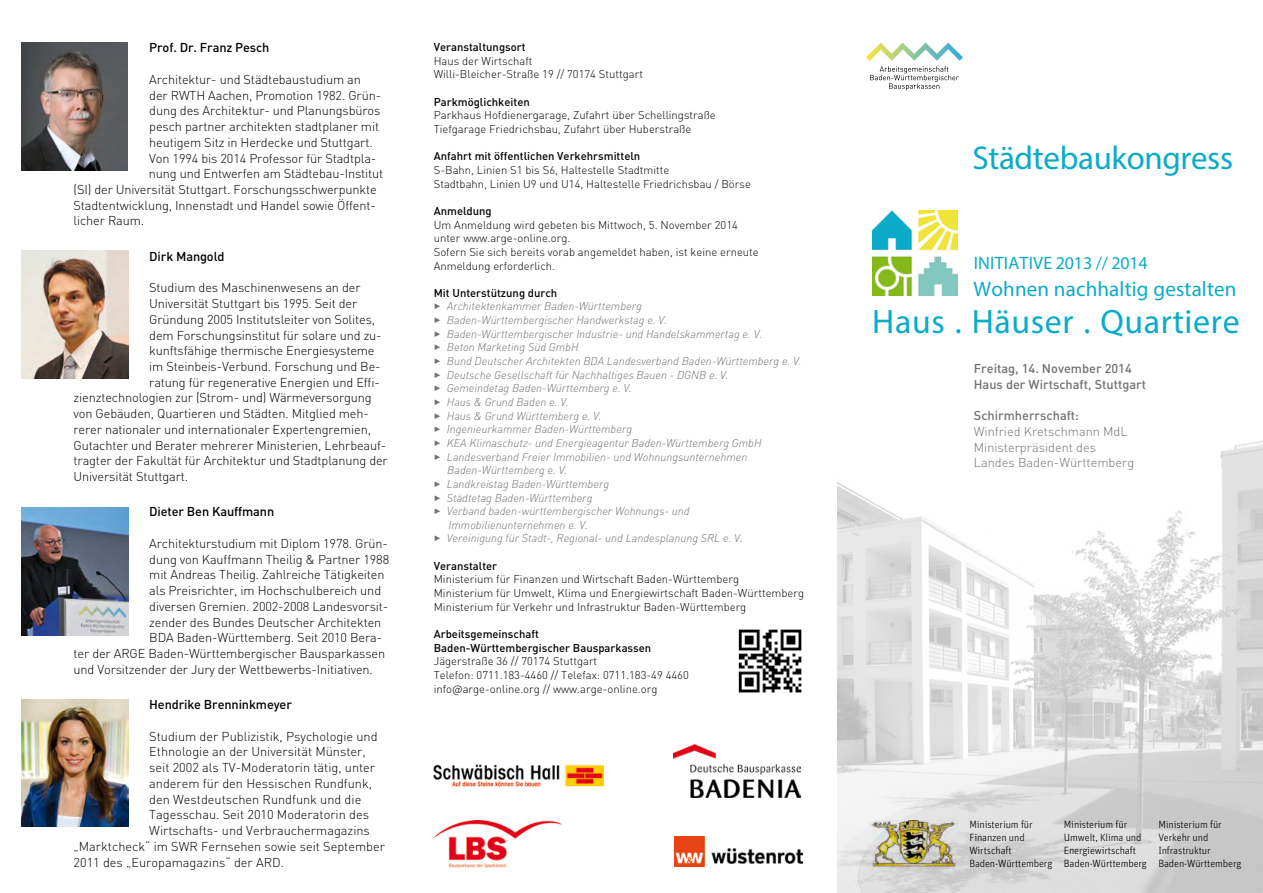
<style>
.page{position:relative;width:1263px;height:893px;background:#fff}
.page>*{position:absolute;margin:0;border:0;box-sizing:border-box;transform-origin:0 0}
.t1{font:33.9px "Myriad Pro";letter-spacing:.02em;color:#0aabc9}
.t2{font:33px "Myriad Pro";letter-spacing:-.01em;color:#0aabc9}
.t3{font:21px "Myriad Pro";letter-spacing:.01em;color:#0aabc9}
.t4{font:18px "Myriad Pro";letter-spacing:.01em;color:#0aabc9}
.t5{font:300 12.75px "DINOT";letter-spacing:-.01em;color:#000}
.t6{font:500 12.75px "DINOT";letter-spacing:-.01em;color:#000}
.t7{font:500 12.75px/15.8px "DINOT";color:#707172}
.t8{font:300 12.75px/15.8px "DINOT";color:#707172}
.t9{font:300 11.25px/13.6px "DINOT";color:#000}
.t10{font:italic 300 11.25px/13.6px "DINOT";color:#707172}
.t11{font:500 11.25px/13.6px "DINOT";color:#000}
.t12{font:300 10.5px/12.8px "Unit";letter-spacing:-.01em;color:#000}
</style>
<div class="page">
<img style="left:22px;top:251px;width:106px;height:127px">
<img style="left:22px;top:507px;width:106px;height:128px">
<img style="left:21px;top:43px;width:107px;height:127px">
<img style="left:675px;top:836px;width:127px;height:30px">
<img style="left:673px;top:744px;width:128px;height:54px">
<img style="left:434px;top:764px;width:170px;height:23px">
<img style="left:434px;top:820px;width:127px;height:47px">
<img style="left:838px;top:441px;width:425px;height:452px">
<img style="left:872px;top:210px;width:85px;height:85px">
<img style="left:22px;top:699px;width:106px;height:128px">
<img style="left:738px;top:629px;width:64px;height:64px">
<svg style="left:866px;top:43px;width:97px;height:47px"></svg>
<img style="left:867px;top:820px;width:91px;height:50px">
<p class="t6" style="left:149px;top:39px;width:122px">Prof. Dr. Franz Pesch</p>
<p class="t5" style="left:149px;top:71px;width:213px">Architektur- und Städtebaustudium an</p>
<p class="t5" style="left:149px;top:87px;width:233px">der RWTH Aachen, Promotion 1982. Grün-</p>
<p class="t5" style="left:149px;top:103px;width:233px">dung des Architektur- und Planungsbüros</p>
<p class="t5" style="left:149px;top:119px;width:231px">pesch partner architekten stadtplaner mit</p>
<p class="t5" style="left:149px;top:134px;width:225px">heutigem Sitz in Herdecke und Stuttgart.</p>
<p class="t5" style="left:149px;top:150px;width:229px">Von 1994 bis 2014 Professor für Stadtpla-</p>
<p class="t5" style="left:149px;top:166px;width:236px">nung und Entwerfen am Städtebau-Institut</p>
<p class="t5" style="left:74px;top:182px;width:305px">(SI) der Universität Stuttgart. Forschungsschwerpunkte</p>
<p class="t5" style="left:74px;top:197px;width:302px">Stadtentwicklung, Innenstadt und Handel sowie Öffent-</p>
<p class="t5" style="left:74px;top:213px;width:72px">licher Raum.</p>
<p class="t6" style="left:149px;top:248px;width:77px">Dirk Mangold</p>
<p class="t5" style="left:149px;top:280px;width:213px">Studium des Maschinenwesens an der</p>
<p class="t5" style="left:149px;top:296px;width:210px">Universität Stuttgart bis 1995. Seit der</p>
<p class="t5" style="left:149px;top:311px;width:227px">Gründung 2005 Institutsleiter von Solites,</p>
<p class="t5" style="left:149px;top:327px;width:234px">dem Forschungsinstitut für solare und zu-</p>
<p class="t5" style="left:149px;top:343px;width:227px">kunftsfähige thermische Energiesysteme</p>
<p class="t5" style="left:149px;top:359px;width:233px">im Steinbeis-Verbund. Forschung und Be-</p>
<p class="t5" style="left:149px;top:374px;width:230px">ratung für regenerative Energien und Effi-</p>
<p class="t5" style="left:74px;top:390px;width:300px">zienztechnologien zur (Strom- und) Wärmeversorgung</p>
<p class="t5" style="left:74px;top:406px;width:297px">von Gebäuden, Quartieren und Städten. Mitglied meh-</p>
<p class="t5" style="left:74px;top:422px;width:299px">rerer nationaler und internationaler Expertengremien,</p>
<p class="t5" style="left:74px;top:437px;width:314px">Gutachter und Berater mehrerer Ministerien, Lehrbeauf-</p>
<p class="t5" style="left:74px;top:453px;width:316px">tragter der Fakultät für Architektur und Stadtplanung der</p>
<p class="t5" style="left:74px;top:469px;width:116px">Universität Stuttgart.</p>
<p class="t6" style="left:149px;top:504px;width:127px">Dieter Ben Kauffmann</p>
<p class="t5" style="left:149px;top:536px;width:240px">Architekturstudium mit Diplom 1978. Grün-</p>
<p class="t5" style="left:149px;top:551px;width:241px">dung von Kauffmann Theilig &amp; Partner 1988</p>
<p class="t5" style="left:149px;top:567px;width:237px">mit Andreas Theilig. Zahlreiche Tätigkeiten</p>
<p class="t5" style="left:149px;top:583px;width:233px">als Preisrichter, im Hochschulbereich und</p>
<p class="t5" style="left:149px;top:598px;width:240px">diversen Gremien. 2002-2008 Landesvorsit-</p>
<p class="t5" style="left:149px;top:614px;width:234px">zender des Bundes Deutscher Architekten</p>
<p class="t5" style="left:149px;top:630px;width:234px">BDA Baden-Württemberg. Seit 2010 Bera-</p>
<p class="t5" style="left:74px;top:646px;width:313px">ter der ARGE Baden-Württembergischer Bausparkassen</p>
<p class="t5" style="left:74px;top:661px;width:301px">und Vorsitzender der Jury der Wettbewerbs-Initiativen.</p>
<p class="t6" style="left:149px;top:696px;width:144px">Hendrike Brenninkmeyer</p>
<p class="t5" style="left:149px;top:728px;width:230px">Studium der Publizistik, Psychologie und</p>
<p class="t5" style="left:149px;top:744px;width:218px">Ethnologie an der Universität Münster,</p>
<p class="t5" style="left:149px;top:760px;width:227px">seit 2002 als TV-Moderatorin tätig, unter</p>
<p class="t5" style="left:149px;top:775px;width:224px">anderem für den Hessischen Rundfunk,</p>
<p class="t5" style="left:149px;top:791px;width:214px">den Westdeutschen Rundfunk und die</p>
<p class="t5" style="left:149px;top:807px;width:221px">Tagesschau. Seit 2010 Moderatorin des</p>
<p class="t5" style="left:149px;top:823px;width:222px">Wirtschafts- und Verbrauchermagazins</p>
<p class="t5" style="left:74px;top:838px;width:313px">„Marktcheck“ im SWR Fernsehen sowie seit September</p>
<p class="t5" style="left:74px;top:854px;width:212px">2011 des „Europamagazins“ der ARD.</p>
<p class="t11" style="left:434px;top:40px;width:93px">Veranstaltungsort</p>
<p class="t9" style="left:434px;top:54px;width:211px">Haus der Wirtschaft<br>Willi-Bleicher-Straße 19 // 70174 Stuttgart</p>
<p class="t11" style="left:434px;top:95px;width:98px">Parkmöglichkeiten</p>
<p class="t9" style="left:434px;top:108px;width:284px">Parkhaus Hofdienergarage, Zufahrt über Schellingstraße<br>Tiefgarage Friedrichsbau, Zufahrt über Huberstraße</p>
<p class="t11" style="left:434px;top:149px;width:208px">Anfahrt mit öffentlichen Verkehrsmitteln</p>
<p class="t9" style="left:434px;top:163px;width:319px">S-Bahn, Linien S1 bis S6, Haltestelle Stadtmitte<br>Stadtbahn, Linien U9 und U14, Haltestelle Friedrichsbau / Börse</p>
<p class="t11" style="left:434px;top:204px;width:60px">Anmeldung</p>
<p class="t9" style="left:434px;top:218px;width:326px">Um Anmeldung wird gebeten bis Mittwoch, 5. November 2014 unter www.arge-online.org.<br>Sofern Sie sich bereits vorab angemeldet haben, ist keine erneute Anmeldung erforderlich.</p>
<p class="t11" style="left:434px;top:286px;width:125px">Mit Unterstützung durch</p>
<p class="t10" style="left:434px;top:299px;width:210px">✓ Architektenkammer Baden-Württemberg</p>
<p class="t10" style="left:434px;top:313px;width:235px">✓ Baden-Württembergischer Handwerkstag e. V.</p>
<p class="t10" style="left:434px;top:327px;width:330px">✓ Baden-Württembergischer Industrie- und Handelskammertag e. V.</p>
<p class="t10" style="left:434px;top:340px;width:146px">✓ Beton Marketing Süd GmbH</p>
<p class="t10" style="left:434px;top:354px;width:370px">✓ Bund Deutscher Architekten BDA Landesverband Baden-Württemberg e. V.</p>
<p class="t10" style="left:434px;top:368px;width:296px">✓ Deutsche Gesellschaft für Nachhaltiges Bauen - DGNB e. V.</p>
<p class="t10" style="left:434px;top:381px;width:200px">✓ Gemeindetag Baden-Württemberg e. V.</p>
<p class="t10" style="left:434px;top:395px;width:137px">✓ Haus &amp; Grund Baden e. V.</p>
<p class="t10" style="left:434px;top:409px;width:170px">✓ Haus &amp; Grund Württemberg e. V.</p>
<p class="t10" style="left:434px;top:422px;width:200px">✓ Ingenieurkammer Baden-Württemberg</p>
<p class="t10" style="left:434px;top:436px;width:329px">✓ KEA Klimaschutz- und Energieagentur Baden-Württemberg GmbH</p>
<p class="t10" style="left:447px;top:450px;width:302px;text-indent:-14px">✓ Landesverband Freier Immobilien- und Wohnungsunternehmen<br>Baden-Württemberg e. V.</p>
<p class="t10" style="left:434px;top:477px;width:177px">✓ Landkreistag Baden-Württemberg</p>
<p class="t10" style="left:434px;top:491px;width:160px">✓ Städtetag Baden-Württemberg</p>
<p class="t10" style="left:449px;top:504px;width:242px;text-indent:-15px">✓ Verband baden-württembergischer Wohnungs- und<br>Immobilienunternehmen e. V.</p>
<p class="t10" style="left:434px;top:531px;width:311px">✓ Vereinigung für Stadt-, Regional- und Landesplanung SRL e. V.</p>
<p class="t11" style="left:434px;top:559px;width:65px">Veranstalter</p>
<p class="t9" style="left:434px;top:572px;width:372px">Ministerium für Finanzen und Wirtschaft Baden-Württemberg<br>Ministerium für Umwelt, Klima und Energiewirtschaft Baden-Württemberg<br>Ministerium für Verkehr und Infrastruktur Baden-Württemberg</p>
<p class="t11" style="left:434px;top:627px;width:219px">Arbeitsgemeinschaft<br>Baden-Württembergischer Bausparkassen</p>
<p class="t9" style="left:434px;top:654px;width:257px">Jägerstraße 36 // 70174 Stuttgart<br>Telefon: 0711.183-4460 // Telefax: 0711.183-49 4460 info@arge-online.org // www.arge-online.org</p>
<h2 class="t2" style="left:972px;top:138px;width:262px">Städtebaukongress</h2>
<h3 class="t4" style="left:974px;top:251px;width:175px">INItiative 2013 // 2014</h3>
<h3 class="t3" style="left:973px;top:276px;width:264px">Wohnen nachhaltig gestalten</h3>
<h1 class="t1" style="left:872px;top:301px;width:369px">Haus . Häuser . Quartiere</h1>
<p class="t7" style="left:974px;top:360px;width:174px">Freitag, 14. November 2014<br>Haus der Wirtschaft, Stuttgart</p>
<p class="t7" style="left:974px;top:407px;width:107px">Schirmherrschaft:</p>
<p class="t8" style="left:974px;top:423px;width:162px">Winfried Kretschmann MdL<br>Ministerpräsident des<br>Landes Baden-Württemberg</p>
<p class="t12" style="left:969px;top:818px;width:65px">Ministerium für</p>
<p class="t12" style="left:1064px;top:818px;width:65px">Ministerium für</p>
<p class="t12" style="left:1158px;top:818px;width:65px">Ministerium für</p>
<p class="t12" style="left:969px;top:831px;width:57px">Finanzen und</p>
<p class="t12" style="left:1064px;top:831px;width:79px">Umwelt, Klima und</p>
<p class="t12" style="left:1158px;top:831px;width:52px">Verkehr und</p>
<p class="t12" style="left:969px;top:844px;width:44px">Wirtschaft</p>
<p class="t12" style="left:1064px;top:844px;width:74px">Energiewirtschaft</p>
<p class="t12" style="left:969px;top:844px;width:273px;text-indent:189px">Infrastruktur<br>Baden-Württemberg Baden-Württemberg Baden-Württemberg</p>
</div>
